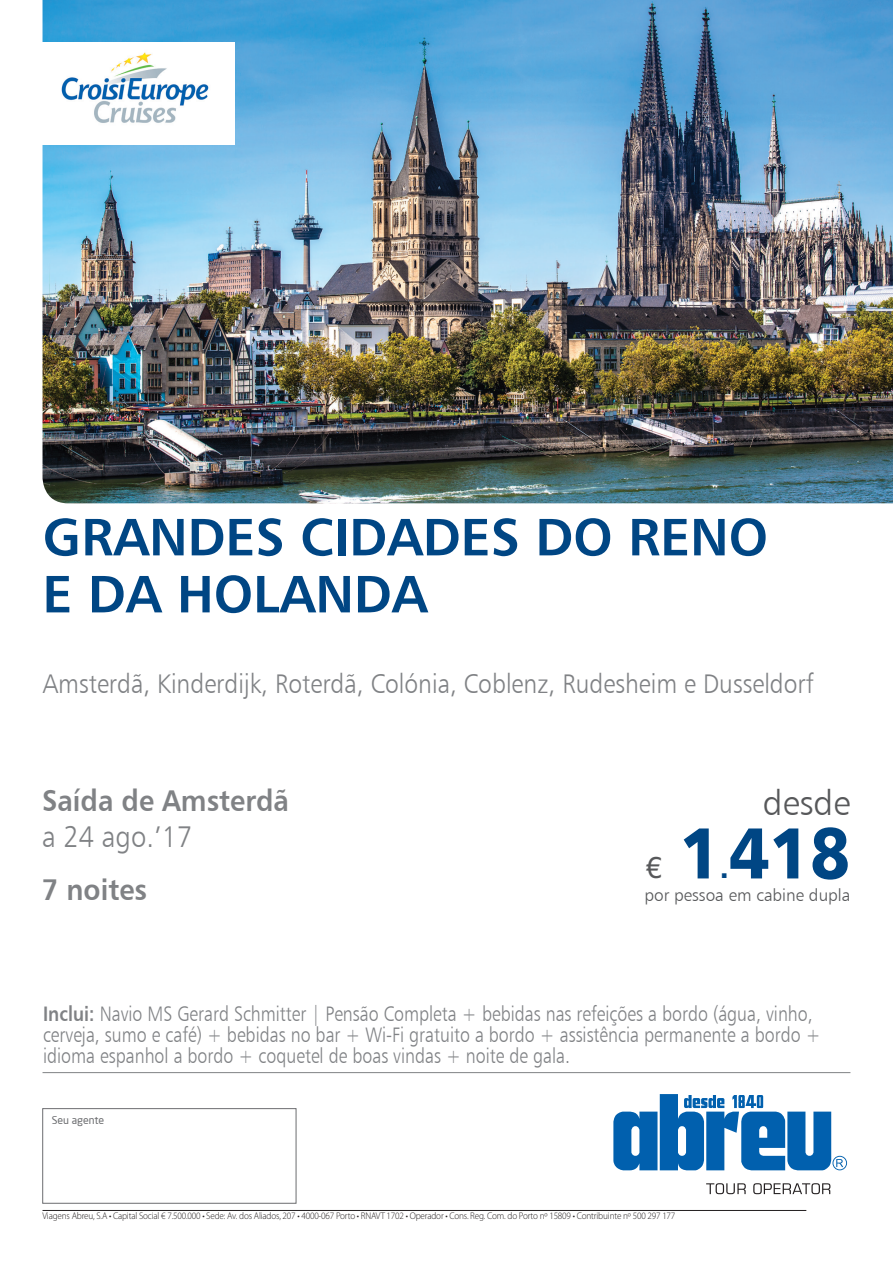
<style>
.page{position:relative;width:893px;height:1263px;background:#fff}
.page>*{position:absolute;margin:0;border:0;box-sizing:border-box;transform-origin:0 0}
.t1{font:72px "Humanist 777 BT Black B";color:#004684;scale:.91 1}
.t2{font:52.5px/57px "Humanist 777 BT Bold B";color:#004684}
.t3{font:34.95px "Humanist 777 BT Light B";color:#57585a}
.t4{font:30px "Humanist 777 BT Bold B";color:#808285;scale:.91 1}
.t5{font:30px "Humanist 777 BT Light B";color:#808285;scale:.91 1}
.t6{font:30px "Helvetica Neue";color:#57585a}
.t7{font:30px "Humanist 777 BT Black B";color:#004684;scale:.91 1}
.t8{font:27px "Humanist 777 BT Light B";color:#808285;scale:.91 1}
.t9{font:21px/21px "Humanist 777 BT Light B";color:#808285;scale:.85 1}
.t10{font:17.1px "Humanist 777 BT Light B";color:#57585a}
.t11{font:10.5px "Neo Sans";color:#6c6d70}
.t12{font:300 9.75px "Myriad Pro";letter-spacing:-.015em;color:#231f20;scale:.94 1}
.s1{font-family:"Humanist 777 BT Bold B"}
</style>
<div class="page">
<hr style="left:43px;top:1072px;width:807px;height:1px;background:#808285">
<img style="left:43px;top:0;width:850px;height:503px">
<img style="left:43px;top:43px;width:192px;height:102px">
<div style="left:43px;top:1108px;width:253px;height:95px;border:1px solid #6c6d70"></div>
<svg style="left:706px;top:1183px;width:124px;height:11px"></svg>
<svg style="left:613px;top:1094px;width:234px;height:76px"></svg>
<hr style="left:43px;top:1210px;width:763px;height:1px;background:#231f20">
<h2 class="t2" style="left:43px;top:507px;width:727px">GRANDES CIDADES DO RENO<br>E DA HOLANDA</h2>
<p class="t8" style="left:42px;top:667px;width:849px">Amsterdã, Kinderdijk, Roterdã, Colónia, Coblenz, Rudesheim e Dusseldorf</p>
<h3 class="t4" style="left:42px;top:782px;width:273px">Saída de Amsterdã</h3>
<h3 class="t5" style="left:42px;top:818px;width:167px">a 24 ago.’17</h3>
<h3 class="t4" style="left:42px;top:871px;width:117px">7 noites</h3>
<h3 class="t3" style="left:763px;top:782px;width:89px">desde</h3>
<h1 class="t1" style="left:680px;top:807px;width:189px">1418</h1>
<h3 class="t6" style="left:645px;top:850px;width:18px">€</h3>
<h3 class="t7" style="left:720px;top:849px;width:11px">.</h3>
<p class="t10" style="left:644px;top:884px;width:208px">por pessoa em cabine dupla</p>
<p class="t9" style="left:43px;top:1003px;width:916px"><span class="s1">Inclui:</span> Navio MS Gerard Schmitter | Pensão Completa + bebidas nas refeições a bordo (água, vinho, cerveja, sumo e café) + bebidas no bar + Wi-Fi gratuito a bordo + assistência permanente a bordo + idioma espanhol a bordo + coquetel de boas vindas + noite de gala.</p>
<p class="t11" style="left:52px;top:1114px;width:54px">Seu agente</p>
<p class="t12" style="left:43px;top:1211px;width:675px">Viagens Abreu, S.A • Capital Social € 7.500.000 • Sede: Av. dos Aliados, 207 • 4000-067 Porto • RNAVT 1702 • Operador • Cons. Reg. Com. do Porto nº 15809 • Contribuinte nº 500 297 177</p>
</div>
